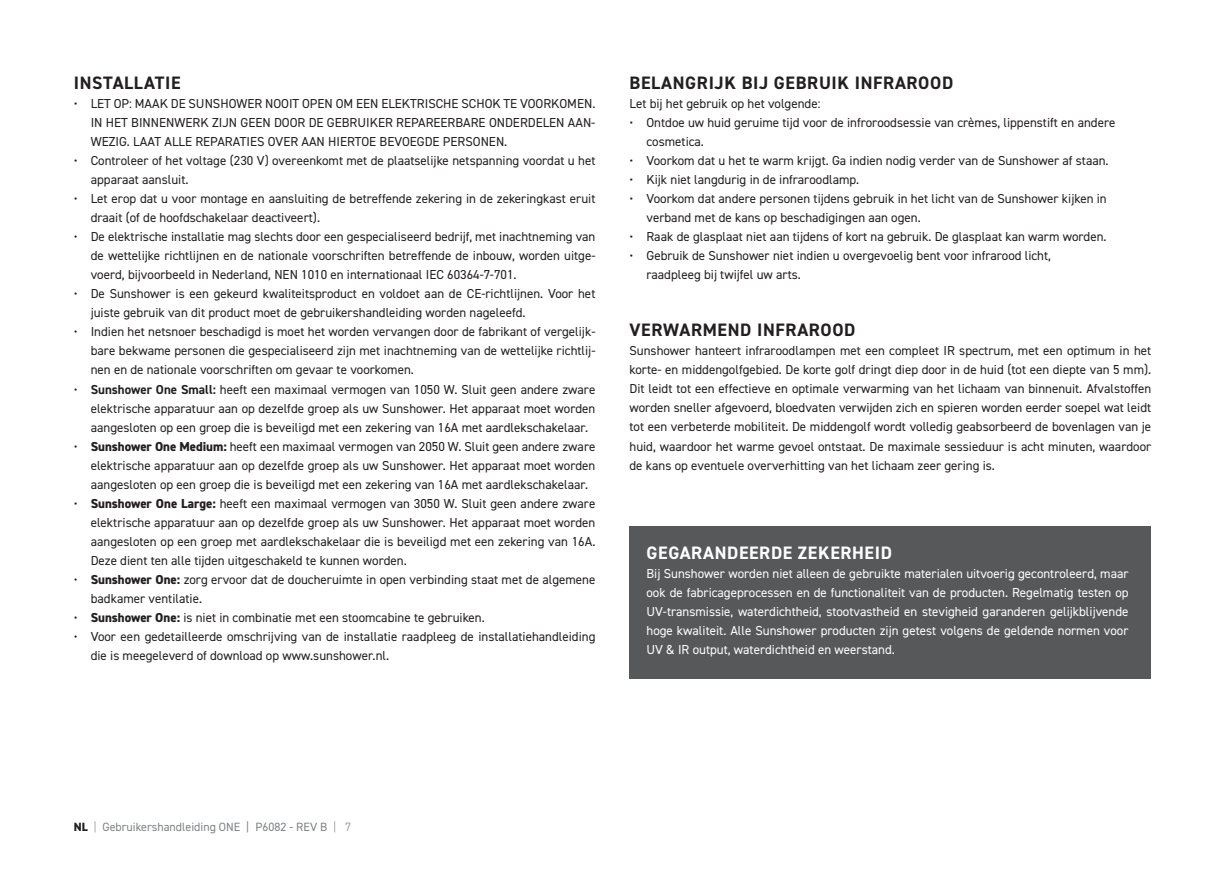
<style>
.page{position:relative;width:1225px;height:874px;background:#fff}
.page>*{position:absolute;margin:0;border:0;box-sizing:border-box;transform-origin:0 0}
.t1{font:700 18px "DIN2014";letter-spacing:.035em;color:#231f20}
.t2{font:700 18px "DIN2014";letter-spacing:.035em;color:#fff}
.t3{font:13px/19px "DIN2014";color:#231f20}
.t4{font:13px/19px "DIN2014";color:#fff;text-align:justify}
.t5{font:12px "DIN2014";color:#808285}
.s1{font-weight:700}
.s2{font-weight:800}
.s3{font-weight:800;color:#231f20}
.s4{font-weight:300}
</style>
<div class="page">
<div style="left:629px;top:526px;width:522px;height:152px;background:#57585a"></div>
<h1 class="t1" style="left:74px;top:71px;width:108px">INSTALLATIE</h1>
<p class="t3" style="left:91px;top:94px;width:506px;text-align:justify;text-indent:-17px">• LET OP: MAAK DE SUNSHOWER NOOIT OPEN OM EEN ELEKTRISCHE SCHOK TE VOORKOMEN.<br>IN HET BINNENWERK ZIJN GEEN DOOR DE GEBRUIKER REPAREERBARE ONDERDELEN AAN-WEZIG. LAAT ALLE REPARATIES OVER AAN HIERTOE BEVOEGDE PERSONEN.</p>
<p class="t3" style="left:91px;top:151px;width:506px;text-indent:-17px">• Controleer of het voltage (230 V) overeenkomt met de plaatselijke netspanning voordat u het apparaat aansluit.</p>
<p class="t3" style="left:91px;top:189px;width:506px;text-indent:-17px">• Let erop dat u voor montage en aansluiting de betreffende zekering in de zekeringkast eruit draait (of de hoofdschakelaar deactiveert).</p>
<p class="t3" style="left:91px;top:227px;width:506px;text-align:justify;text-indent:-17px">• De elektrische installatie mag slechts door een gespecialiseerd bedrijf, met inachtneming van de wettelijke richtlijnen en de nationale voorschriften betreffende de inbouw, worden uitge&shy;voerd, bijvoorbeeld in Nederland, NEN 1010 en internationaal IEC 60364-7-701.</p>
<p class="t3" style="left:91px;top:284px;width:506px;text-indent:-17px">• De Sunshower is een gekeurd kwaliteitsproduct en voldoet aan de CE-richtlijnen. Voor het juiste gebruik van dit product moet de gebruikershandleiding worden nageleefd.</p>
<p class="t3" style="left:91px;top:322px;width:506px;text-align:justify;text-indent:-17px">• Indien het netsnoer beschadigd is moet het worden vervangen door de fabrikant of vergelijk&shy;bare bekwame personen die gespecialiseerd zijn met inachtneming van de wettelijke richtlij&shy;nen en de nationale voorschriften om gevaar te voorkomen.</p>
<p class="t3" style="left:91px;top:379px;width:506px;text-align:justify;text-indent:-17px">• <span class="s1">Sunshower One Small:</span> heeft een maximaal vermogen van 1050 W. Sluit geen andere zware elektrische apparatuur aan op dezelfde groep als uw Sunshower. Het apparaat moet worden aangesloten op een groep die is beveiligd met een zekering van 16A met aardlekschakelaar.</p>
<p class="t3" style="left:91px;top:436px;width:506px;text-align:justify;text-indent:-17px">• <span class="s2">Sunshower One Medium:</span> heeft een maximaal vermogen van 2050 W. Sluit geen andere zware elektrische apparatuur aan op dezelfde groep als uw Sunshower. Het apparaat moet worden aangesloten op een groep die is beveiligd met een zekering van 16A met aardlekschakelaar.</p>
<p class="t3" style="left:91px;top:493px;width:506px;text-align:justify;text-indent:-17px">• <span class="s2">Sunshower One Large:</span> heeft een maximaal vermogen van 3050 W. Sluit geen andere zware elektrische apparatuur aan op dezelfde groep als uw Sunshower. Het apparaat moet worden aangesloten op een groep met aardlekschakelaar die is beveiligd met een zekering van 16A.<br>Deze dient ten alle tijden uitgeschakeld te kunnen worden.</p>
<p class="t3" style="left:91px;top:569px;width:506px;text-indent:-17px">• <span class="s2">Sunshower One:</span> zorg ervoor dat de doucheruimte in open verbinding staat met de algemene badkamer ventilatie.</p>
<p class="t3" style="left:74px;top:607px;width:413px">• <span class="s2">Sunshower One:</span> is niet in combinatie met een stoomcabine te gebruiken.</p>
<p class="t3" style="left:91px;top:626px;width:506px;text-indent:-17px">• Voor een gedetailleerde omschrijving van de installatie raadpleeg de installatiehandleiding die is meegeleverd of download op www.sunshower.nl.</p>
<h1 class="t1" style="left:629px;top:71px;width:325px">BELANGRIJK BIJ GEBRUIK INFRAROOD</h1>
<p class="t3" style="left:629px;top:94px;width:192px">Let bij het gebruik op het volgende:</p>
<p class="t3" style="left:646px;top:113px;width:470px;text-indent:-17px">• Ontdoe uw huid geruime tijd voor de infroroodsessie van crèmes, lippenstift en andere cosmetica.</p>
<p class="t3" style="left:629px;top:151px;width:481px">• Voorkom dat u het te warm krijgt. Ga indien nodig verder van de Sunshower af staan.</p>
<p class="t3" style="left:629px;top:170px;width:231px">• Kijk niet langdurig in de infraroodlamp.</p>
<p class="t3" style="left:646px;top:189px;width:462px;text-indent:-17px">• Voorkom dat andere personen tijdens gebruik in het licht van de Sunshower kijken in verband met de kans op beschadigingen aan ogen.</p>
<p class="t3" style="left:629px;top:227px;width:478px">• Raak de glasplaat niet aan tijdens of kort na gebruik. De glasplaat kan warm worden.</p>
<p class="t3" style="left:646px;top:246px;width:406px;text-indent:-17px">• Gebruik de Sunshower niet indien u overgevoelig bent voor infrarood licht, raadpleeg bij twijfel uw arts.</p>
<h1 class="t1" style="left:629px;top:318px;width:227px">VERWARMEND INFRAROOD</h1>
<p class="t3" style="left:629px;top:341px;width:523px;text-align:justify">Sunshower hanteert infraroodlampen met een compleet IR spectrum, met een optimum in het korte- en middengolfgebied. De korte golf dringt diep door in de huid (tot een diepte van 5 mm).<br>Dit leidt tot een effectieve en optimale verwarming van het lichaam van binnenuit. Afvalstoffen worden sneller afgevoerd, bloedvaten verwijden zich en spieren worden eerder soepel wat leidt tot een verbeterde mobiliteit. De middengolf wordt volledig geabsorbeerd de bovenlagen van je huid, waardoor het warme gevoel ontstaat. De maximale sessieduur is acht minuten, waardoor de kans op eventuele oververhitting van het lichaam zeer gering is.</p>
<h1 class="t2" style="left:646px;top:540px;width:247px">GEGARANDEERDE ZEKERHEID</h1>
<p class="t4" style="left:646px;top:563px;width:483px">Bij Sunshower worden niet alleen de gebruikte materialen uitvoerig gecontroleerd, maar ook de fabricageprocessen en de functionaliteit van de producten. Regelmatig testen op UV-transmissie, waterdichtheid, stootvastheid en stevigheid garanderen gelijkblijvende hoge kwaliteit. Alle Sunshower producten zijn getest volgens de geldende normen voor UV &amp; IR output, waterdichtheid en weerstand.</p>
<p class="t5" style="left:74px;top:818px;width:279px"><span class="s3">NL</span> <span class="s4">|</span> Gebruikershandleiding ONE | P6082 - REV B <span class="s4">| 7</span></p>
</div>
